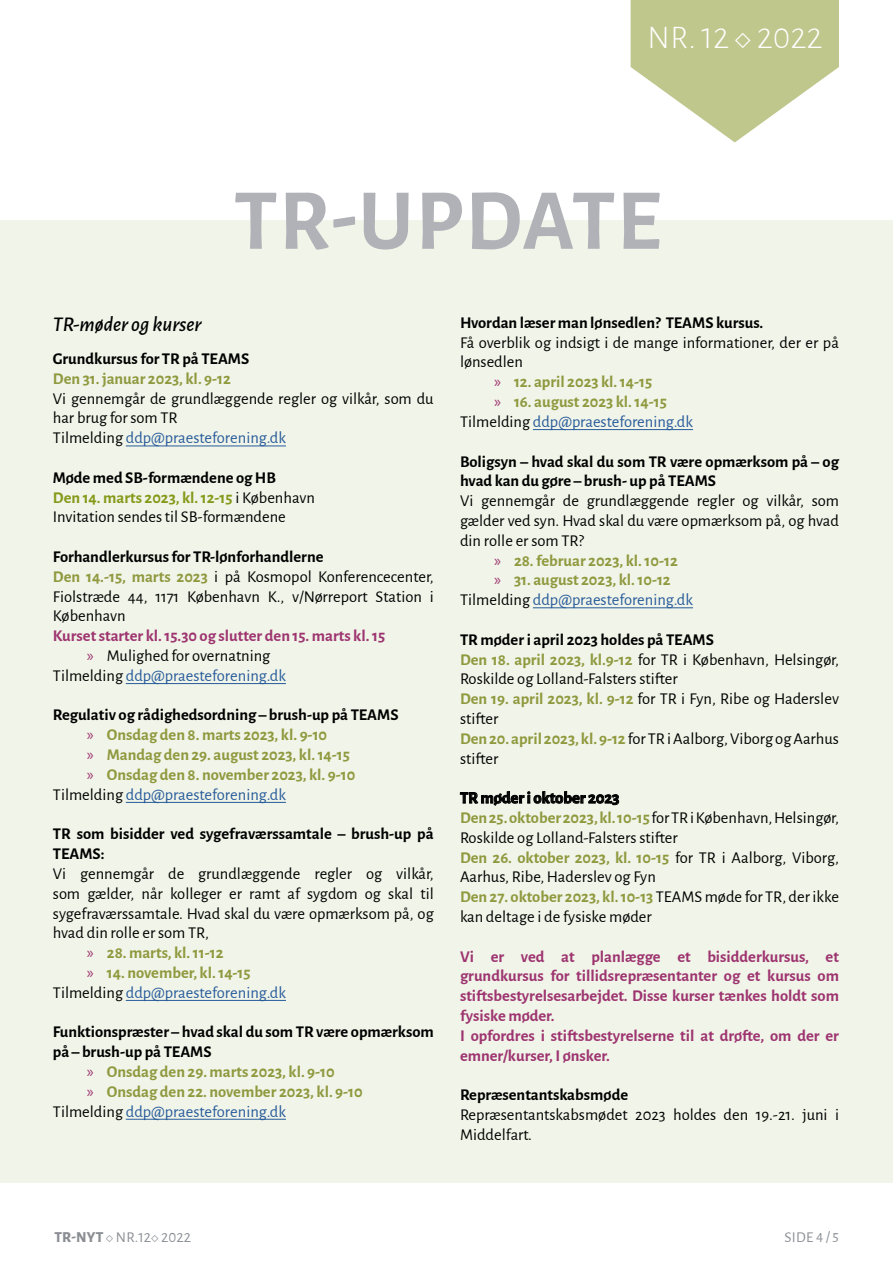
<style>
.page{position:relative;width:893px;height:1263px;background:#fff}
.page>*{position:absolute;margin:0;border:0;box-sizing:border-box;transform-origin:0 0}
.t1{font:700 87px "Alegreya Sans";letter-spacing:.015em;color:#b0b2b7}
.t2{font:300 33px "Alegreya Sans";color:#fff}
.t3{font:italic 500 21px "Alegreya Sans";color:#000}
.t4{font:16.5px/19.8px "Alegreya Sans";color:#000}
.t5{font:700 16.5px/19.8px "Alegreya Sans";color:#000}
.t6{font:700 16.5px "Alegreya Sans";color:#8f993e}
.t7{font:700 16.5px/19.8px "Alegreya Sans";color:#9d3470}
.t8{font:16.5px "Alegreya Sans";color:#275b9b}
.t9{font:15px "Alegreya Sans";letter-spacing:.02em;color:#8b8f94}
.s1{color:#275b9b}
.s2{font-weight:700}
.s3{font-weight:700;color:#859919}
.s4{font-weight:700;color:#8f993e}
.s5{font-family:"Myriad Pro";color:#9d3470}
.s6{color:#000}
.s7{font-family:"Myriad Pro";font-weight:400;color:#9d3470}
.s8{font-weight:800}
</style>
<div class="page">
<svg style="left:631px;top:0;width:208px;height:142px"></svg>
<div style="left:0;top:220px;width:893px;height:962px;background:#f1f4e8"></div>
<hr style="left:126px;top:446px;width:160px;height:1px;background:#275b9b">
<hr style="left:126px;top:683px;width:160px;height:1px;background:#275b9b">
<hr style="left:126px;top:802px;width:160px;height:1px;background:#275b9b">
<hr style="left:126px;top:1000px;width:160px;height:1px;background:#275b9b">
<hr style="left:126px;top:1119px;width:160px;height:1px;background:#275b9b">
<hr style="left:533px;top:429px;width:160px;height:1px;background:#275b9b">
<hr style="left:533px;top:607px;width:160px;height:1px;background:#275b9b">
<h2 class="t2" style="left:647px;top:16px;width:177px">NR. 12 ◇ 2022</h2>
<h1 class="t1" style="left:234px;top:157px;width:429px">TR-UPDATE</h1>
<p class="t3" style="left:53px;top:310px;width:150px">TR-møder og kurser</p>
<p class="t5" style="left:53px;top:348px;width:198px">Grundkursus for TR på TEAMS</p>
<p class="t6" style="left:53px;top:366px;width:180px">Den 31. januar 2023, kl. 9-12</p>
<p class="t4" style="left:53px;top:388px;width:382px">Vi gennemgår de grundlæggende regler og vilkår, som du har brug for som TR<br>Tilmelding <span class="s1">ddp@praesteforening.dk</span></p>
<p class="t4" style="left:53px;top:467px;width:263px"><span class="s2">Møde med SB-formændene og HB<br></span><span class="s3">Den 14. marts 2023, kl. 12-15</span> i København<br>Invitation sendes til SB-formændene</p>
<p class="t4" style="left:53px;top:546px;width:382px"><span class="s2">Forhandlerkursus for TR-lønforhandlerne<br></span><span class="s4">Den 14.-15, marts 2023</span> i på Kosmopol Konferencecenter, Fiolstræde 44, 1171 København K., v/Nørreport Station i København</p>
<p class="t7" style="left:53px;top:625px;width:334px">Kurset starter kl. 15.30 og slutter den 15. marts kl. 15</p>
<p class="t4" style="left:87px;top:645px;width:185px"><span class="s5">»</span> Mulighed for overnatning</p>
<p class="t8" style="left:53px;top:664px;width:234px"><span class="s6">Tilmelding</span> ddp@praesteforening.dk</p>
<p class="t5" style="left:53px;top:704px;width:347px">Regulativ og rådighedsordning – brush-up på TEAMS</p>
<p class="t6" style="left:87px;top:723px;width:242px"><span class="s7">»</span> Onsdag den 8. marts 2023, kl. 9-10</p>
<p class="t6" style="left:87px;top:743px;width:265px"><span class="s7">»</span> Mandag den 29. august 2023, kl. 14-15</p>
<p class="t6" style="left:87px;top:762px;width:270px"><span class="s7">»</span> Onsdag den 8. november 2023, kl. 9-10</p>
<p class="t8" style="left:53px;top:783px;width:234px"><span class="s6">Tilmelding</span> ddp@praesteforening.dk</p>
<p class="t5" style="left:53px;top:823px;width:382px">TR som bisidder ved sygefraværssamtale – brush-up på<br>TEAMS:</p>
<p class="t4" style="left:53px;top:863px;width:382px">Vi gennemgår de grundlæggende regler og vilkår,</p>
<p class="t4" style="left:53px;top:883px;width:382px">som gælder, når kolleger er ramt af sygdom og skal til</p>
<p class="t4" style="left:53px;top:902px;width:382px">sygefraværssamtale. Hvad skal du være opmærksom på, og</p>
<p class="t4" style="left:53px;top:922px;width:158px">hvad din rolle er som TR,</p>
<p class="t6" style="left:87px;top:941px;width:138px"><span class="s7">»</span> 28. marts, kl. 11-12</p>
<p class="t6" style="left:87px;top:960px;width:165px"><span class="s7">»</span> 14. november, kl. 14-15</p>
<p class="t8" style="left:53px;top:981px;width:234px"><span class="s6">Tilmelding</span> ddp@praesteforening.dk</p>
<p class="t5" style="left:53px;top:1021px;width:382px">Funktionspræster – hvad skal du som TR være opmærksom</p>
<p class="t5" style="left:53px;top:1041px;width:160px">på – brush-up på TEAMS</p>
<p class="t6" style="left:87px;top:1059px;width:249px"><span class="s7">»</span> Onsdag den 29. marts 2023, kl. 9-10</p>
<p class="t6" style="left:87px;top:1079px;width:277px"><span class="s7">»</span> Onsdag den 22. november 2023, kl. 9-10</p>
<p class="t8" style="left:53px;top:1100px;width:234px"><span class="s6">Tilmelding</span> ddp@praesteforening.dk</p>
<p class="t5" style="left:460px;top:311px;width:305px">Hvordan læser man lønsedlen? TEAMS kursus.</p>
<p class="t4" style="left:460px;top:332px;width:380px">Få overblik og indsigt i de mange informationer, der er på</p>
<p class="t4" style="left:460px;top:351px;width:64px">lønsedlen</p>
<p class="t6" style="left:494px;top:370px;width:160px"><span class="s7">»</span> 12. april 2023 kl. 14-15</p>
<p class="t6" style="left:494px;top:390px;width:174px"><span class="s7">»</span> 16. august 2023 kl. 14-15</p>
<p class="t8" style="left:460px;top:410px;width:234px"><span class="s6">Tilmelding</span> ddp@praesteforening.dk</p>
<p class="t5" style="left:460px;top:450px;width:380px">Boligsyn – hvad skal du som TR være opmærksom på – og hvad kan du gøre – brush- up på TEAMS</p>
<p class="t4" style="left:460px;top:490px;width:380px">Vi gennemgår de grundlæggende regler og vilkår, som</p>
<p class="t4" style="left:460px;top:510px;width:380px">gælder ved syn. Hvad skal du være opmærksom på, og hvad</p>
<p class="t4" style="left:460px;top:530px;width:125px">din rolle er som TR?</p>
<p class="t6" style="left:494px;top:548px;width:185px"><span class="s7">»</span> 28. februar 2023, kl. 10-12</p>
<p class="t6" style="left:494px;top:568px;width:178px"><span class="s7">»</span> 31. august 2023, kl. 10-12</p>
<p class="t8" style="left:460px;top:588px;width:234px"><span class="s6">Tilmelding</span> ddp@praesteforening.dk</p>
<p class="t4" style="left:460px;top:629px;width:380px"><span class="s2">TR møder i april 2023 holdes på TEAMS<br></span><span class="s4">Den 18. april 2023, kl.9-12</span> for TR i København, Helsingør, Roskilde og Lolland-Falsters stifter<br><span class="s4">Den 19. april 2023, kl. 9-12</span> for TR i Fyn, Ribe og Haderslev stifter<br><span class="s4">Den 20. april 2023, kl. 9-12</span> for TR i Aalborg, Viborg og Aarhus stifter</p>
<p class="t4" style="left:460px;top:787px;width:380px"><span class="s2">TR møder i oktober 2023<br></span><span class="s4">Den 25. oktober 2023, kl. 10-15</span> for TR i København, Helsingør, Roskilde og Lolland-Falsters stifter<br><span class="s4">Den 26. oktober 2023, kl. 10-15</span> for TR i Aalborg, Viborg, Aarhus, Ribe, Haderslev og Fyn<br><span class="s4">Den 27. oktober 2023, kl. 10-13</span> TEAMS møde for TR, der ikke kan deltage i de fysiske møder</p>
<p class="t7" style="left:460px;top:945px;width:380px">Vi er ved at planlægge et bisidderkursus, et grundkursus for tillidsrepræsentanter og et kursus om stiftsbestyrelsesarbejdet. Disse kurser tænkes holdt som fysiske møder.<br>I opfordres i stiftsbestyrelserne til at drøfte, om der er emner/kurser, I ønsker.</p>
<p class="t5" style="left:460px;top:1084px;width:170px">Repræsentantskabsmøde</p>
<p class="t4" style="left:460px;top:1104px;width:380px">Repræsentantskabsmødet 2023 holdes den 19.-21. juni i<br>Middelfart.</p>
<p class="t9" style="left:54px;top:1227px;width:138px"><span class="s8">TR-NYT</span> ◇ NR.12◇ 2022</p>
<p class="t9" style="left:784px;top:1227px;width:56px">SIDE 4 / 5</p>
</div>
